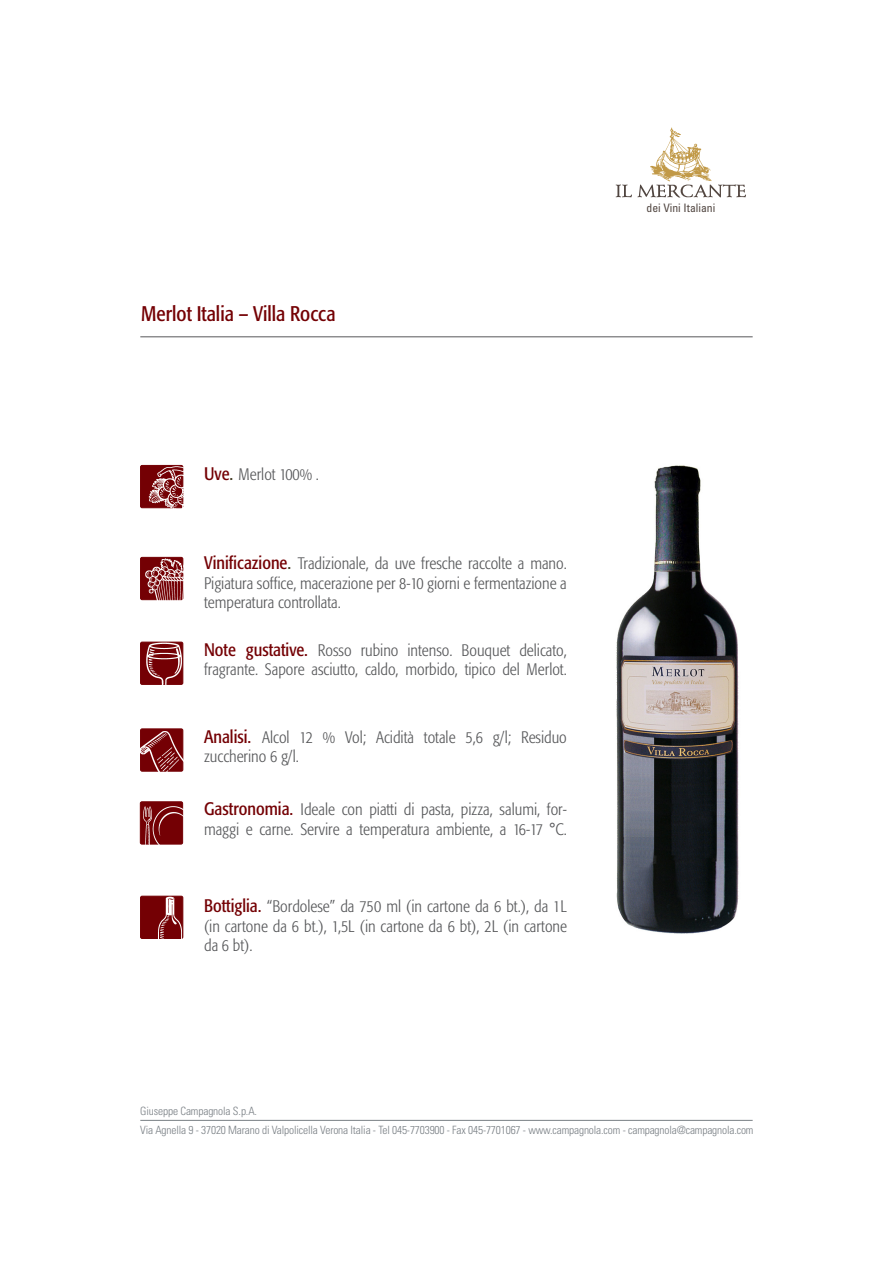
<style>
.page{position:relative;width:893px;height:1263px;background:#fff}
.page>*{position:absolute;margin:0;border:0;box-sizing:border-box;transform-origin:0 0}
.t1{font:condensed 21px "Formata";color:#740004}
.t2{font:300 condensed 16.5px/19.5px "Formata";color:#57585a;text-align:justify}
.t3{font:condensed 11.7px "Univers LT Std";color:#504540}
.t4{font:300 condensed 11.4px "Univers";letter-spacing:-.01em;color:#797f84}
.s1{font-weight:400;font-size:18px;color:#740004}
.s2{font-weight:400;font-size:18px;color:#413923}
</style>
<div class="page">
<div style="left:141px;top:642px;width:42px;height:42px;background:#740004;border-radius:2px"></div>
<div style="left:140px;top:642px;width:43px;height:43px;border:1px solid #740004;border-radius:2px"></div>
<img style="left:147px;top:642px;width:37px;height:43px">
<div style="left:140px;top:729px;width:43px;height:42px;border:1px solid #740004;border-radius:2px"></div>
<img style="left:140px;top:730px;width:44px;height:42px">
<div style="left:140px;top:802px;width:43px;height:42px;background:#740004;border-radius:2px"></div>
<div style="left:140px;top:801px;width:43px;height:43px;border:1px solid #740004;border-radius:2px"></div>
<img style="left:144px;top:805px;width:40px;height:40px">
<div style="left:141px;top:896px;width:42px;height:42px;background:#740004;border-radius:2px"></div>
<div style="left:140px;top:896px;width:43px;height:43px;border:1px solid #740004;border-radius:2px"></div>
<img style="left:155px;top:896px;width:29px;height:43px">
<div style="left:141px;top:465px;width:42px;height:43px;background:#740004;border-radius:2px"></div>
<div style="left:140px;top:465px;width:43px;height:43px;border:1px solid #740004;border-radius:2px"></div>
<img style="left:148px;top:465px;width:36px;height:44px">
<div style="left:141px;top:557px;width:42px;height:43px;background:#740004;border-radius:2px"></div>
<div style="left:140px;top:557px;width:43px;height:43px;border:1px solid #740004;border-radius:2px"></div>
<img style="left:146px;top:559px;width:38px;height:42px">
<hr style="left:140px;top:1120px;width:613px;height:1px;background:#797f84">
<hr style="left:140px;top:337px;width:613px;height:1px;background:#57585a">
<svg style="left:616px;top:128px;width:130px;height:69px"></svg>
<img style="left:616px;top:465px;width:123px;height:469px">
<p class="t1" style="left:141px;top:301px;width:196px">Merlot Italia – Villa Rocca</p>
<p class="t2" style="left:204px;top:464px;width:116px"><span class="s1">Uve</span><span class="s2">.</span> Merlot 100% .</p>
<p class="t2" style="left:204px;top:554px;width:364px"><span class="s1">Vinificazione</span><span class="s2">.</span> Tradizionale, da uve fresche raccolte a mano.<br>Pigiatura soffice, macerazione per 8-10 giorni e fermentazione a temperatura controllata.</p>
<p class="t2" style="left:204px;top:640px;width:364px"><span class="s1">Note gustative.</span> Rosso rubino intenso. Bouquet delicato,</p>
<p class="t2" style="left:204px;top:660px;width:364px">fragrante. Sapore asciutto, caldo, morbido, tipico del Merlot.</p>
<p class="t2" style="left:204px;top:728px;width:364px"><span class="s1">Analisi.</span> Alcol 12 % Vol; Acidità totale 5,6 g/l; Residuo</p>
<p class="t2" style="left:204px;top:747px;width:96px">zuccherino 6 g/l.</p>
<p class="t2" style="left:204px;top:800px;width:364px"><span class="s1">Gastronomia.</span> Ideale con piatti di pasta, pizza, salumi, for&shy;maggi e carne. Servire a temperatura ambiente, a 16-17 °C.</p>
<p class="t2" style="left:204px;top:896px;width:364px"><span class="s1">Bottiglia.</span> “Bordolese” da 750 ml (in cartone da 6 bt.), da 1L (in cartone da 6 bt.), 1,5L (in cartone da 6 bt), 2L (in cartone da 6 bt).</p>
<p class="t3" style="left:646px;top:200px;width:70px">dei Vini Italiani</p>
<p class="t4" style="left:140px;top:1104px;width:118px">Giuseppe Campagnola S.p.A.</p>
<p class="t4" style="left:140px;top:1123px;width:615px">Via Agnella 9 - 37020 Marano di Valpolicella Verona Italia - Tel 045-7703900 - Fax 045-7701067 - www.campagnola.com - campagnola@campagnola.com</p>
</div>
